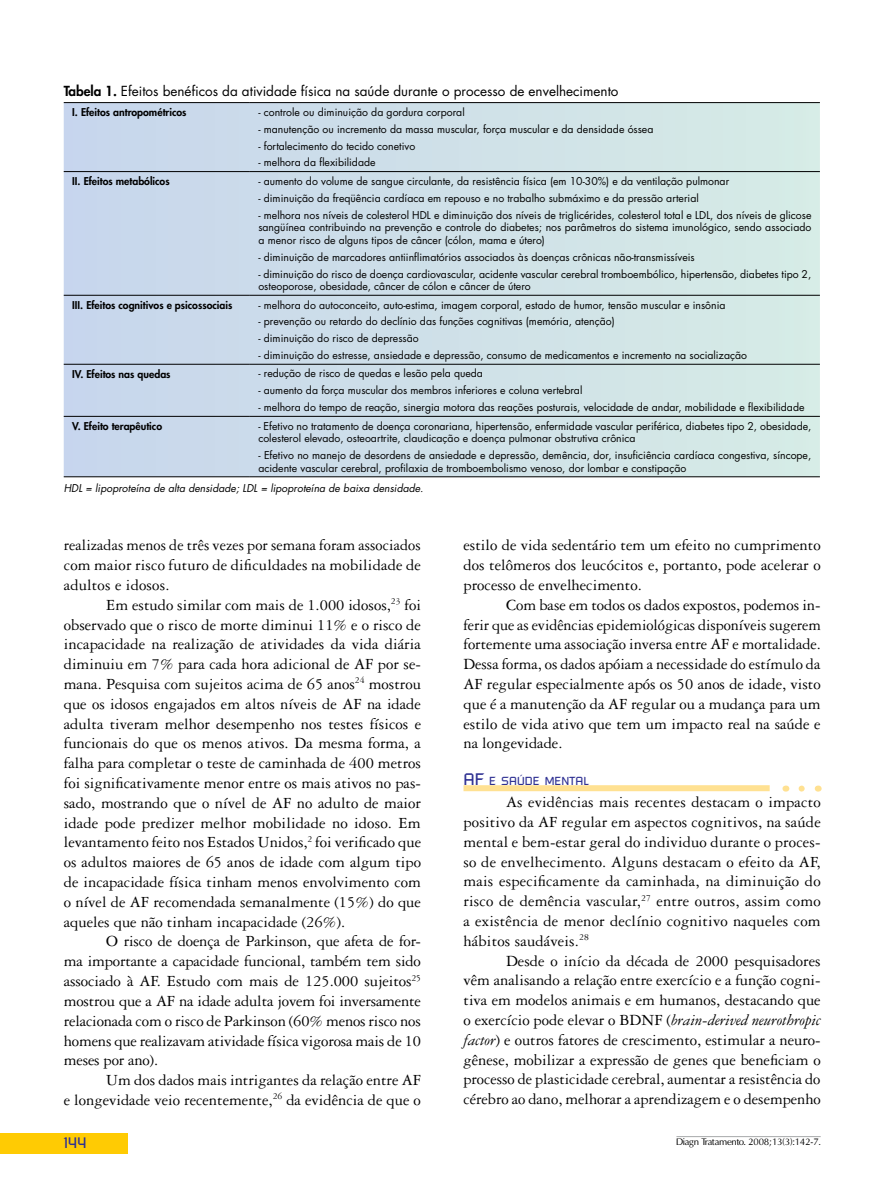
<style>
.page{position:relative;width:893px;height:1191px;background:#fff}
.page>*{position:absolute;margin:0;border:0;box-sizing:border-box;transform-origin:0 0}
.t1{font:16.5px/19.8px "Garamond Three";color:#000;text-align:justify}
.t2{font:15px "Russell Square";color:#2e3092}
.t3{font:13.5px "Futura";color:#000}
.t4{font:11.55px "Russell Square";color:#2e3092}
.t5{font:10.5px/12.6px "Futura";color:#000}
.t6{font:800 10.5px "Futura";color:#000}
.t7{font:italic 10.5px "Futura";color:#000}
.t8{font:9px "Omni";color:#000}
.s1{font-weight:800}
.s2{font-size:16.5px}
.s3{font-style:italic}
</style>
<div class="page">
<div style="left:0;top:1133px;width:128px;height:21px;background:#ffcb03"></div>
<hr style="left:676px;top:1136px;width:145px;height:1px;background:#a7a9ab">
<svg style="left:801px;top:785px;width:4px;height:6px"></svg>
<div style="left:463px;top:785px;width:307px;height:6px;background:#ffe192"></div>
<svg style="left:64px;top:103px;width:756px;height:373px;background:#cedfe8"></svg>
<hr style="left:64px;top:171px;width:186px;height:1px;background:#000">
<hr style="left:250px;top:171px;width:570px;height:1px;background:#000">
<hr style="left:64px;top:295px;width:186px;height:1px;background:#000">
<hr style="left:250px;top:295px;width:570px;height:1px;background:#000">
<hr style="left:64px;top:364px;width:186px;height:1px;background:#000">
<hr style="left:250px;top:364px;width:570px;height:1px;background:#000">
<hr style="left:64px;top:416px;width:186px;height:1px;background:#000">
<hr style="left:250px;top:416px;width:570px;height:1px;background:#000">
<hr style="left:64px;top:102px;width:186px;height:1px;background:#000">
<hr style="left:250px;top:102px;width:570px;height:1px;background:#000">
<hr style="left:64px;top:476px;width:186px;height:1px;background:#000">
<hr style="left:250px;top:476px;width:570px;height:1px;background:#000">
<p class="t3" style="left:64px;top:82px;width:556px"><span class="s1">Tabela 1.</span> Efeitos benéficos da atividade física na saúde durante o processo de envelhecimento</p>
<p class="t6" style="left:72px;top:105px;width:116px">I. Efeitos antropométricos</p>
<p class="t5" style="left:258px;top:106px;width:208px">- controle ou diminuição da gordura corporal</p>
<p class="t5" style="left:258px;top:123px;width:397px">- manutenção ou incremento da massa muscular, força muscular e da densidade óssea</p>
<p class="t5" style="left:258px;top:140px;width:158px">- fortalecimento do tecido conetivo</p>
<p class="t5" style="left:258px;top:156px;width:119px">- melhora da flexibilidade</p>
<p class="t6" style="left:72px;top:174px;width:99px">II. Efeitos metabólicos</p>
<p class="t5" style="left:258px;top:175px;width:472px">- aumento do volume de sangue circulante, da resistência física (em 10-30%) e da ventilação pulmonar</p>
<p class="t5" style="left:258px;top:192px;width:442px">- diminuição da freqüência cardíaca em repouso e no trabalho submáximo e da pressão arterial</p>
<p class="t5" style="left:258px;top:208px;width:555px;text-align:justify">- melhora nos níveis de colesterol HDL e diminuição dos níveis de triglicérides, colesterol total e LDL, dos níveis de glicose sangüínea contribuindo na prevenção e controle do diabetes; nos parâmetros do sistema imunológico, sendo associado a menor risco de alguns tipos de câncer (cólon, mama e útero)</p>
<p class="t5" style="left:258px;top:251px;width:438px">- diminuição de marcadores antiinflimatórios associados às doenças crônicas não-transmissíveis</p>
<p class="t5" style="left:258px;top:267px;width:554px">- diminuição do risco de doença cardiovascular, acidente vascular cerebral tromboembólico, hipertensão, diabetes tipo 2, osteoporose, obesidade, câncer de cólon e câncer de útero</p>
<p class="t6" style="left:72px;top:298px;width:162px">III. Efeitos cognitivos e psicossociais</p>
<p class="t5" style="left:258px;top:298px;width:469px">- melhora do autoconceito, auto-estima, imagem corporal, estado de humor, tensão muscular e insônia</p>
<p class="t5" style="left:258px;top:315px;width:358px">- prevenção ou retardo do declínio das funções cognitivas (memória, atenção)</p>
<p class="t5" style="left:258px;top:332px;width:162px">- diminuição do risco de depressão</p>
<p class="t5" style="left:258px;top:349px;width:490px">- diminuição do estresse, ansiedade e depressão, consumo de medicamentos e incremento na socialização</p>
<p class="t6" style="left:72px;top:367px;width:100px">IV. Efeitos nas quedas</p>
<p class="t5" style="left:258px;top:367px;width:226px">- redução de risco de quedas e lesão pela queda</p>
<p class="t5" style="left:258px;top:384px;width:325px">- aumento da força muscular dos membros inferiores e coluna vertebral</p>
<p class="t5" style="left:258px;top:401px;width:548px">- melhora do tempo de reação, sinergia motora das reações posturais, velocidade de andar, mobilidade e flexibilidade</p>
<p class="t6" style="left:72px;top:419px;width:91px">V. Efeito terapêutico</p>
<p class="t5" style="left:258px;top:419px;width:554px">- Efetivo no tratamento de doença coronariana, hipertensão, enfermidade vascular periférica, diabetes tipo 2, obesidade, colesterol elevado, osteoartrite, claudicação e doença pulmonar obstrutiva crônica</p>
<p class="t5" style="left:258px;top:449px;width:554px">- Efetivo no manejo de desordens de ansiedade e depressão, demência, dor, insuficiência cardíaca congestiva, síncope, acidente vascular cerebral, profilaxia de tromboembolismo venoso, dor lombar e constipação</p>
<p class="t7" style="left:64px;top:481px;width:361px">HDL = lipoproteína de alta densidade; LDL = lipoproteína de baixa densidade.</p>
<p class="t1" style="left:64px;top:535px;width:359px">realizadas menos de três vezes por semana foram associados com maior risco futuro de dificuldades na mobilidade de adultos e idosos.</p>
<p class="t1" style="left:64px;top:595px;width:359px;text-indent:43px">Em estudo similar com mais de 1.000 idosos,<sup>23</sup> foi observado que o risco de morte diminui 11% e o risco de incapacidade na realização de atividades da vida diária diminuiu em 7% para cada hora adicional de AF por se&shy;mana. Pesquisa com sujeitos acima de 65 anos<sup>24</sup> mostrou que os idosos engajados em altos níveis de AF na idade adulta tiveram melhor desempenho nos testes físicos e funcionais do que os menos ativos. Da mesma forma, a falha para completar o teste de caminhada de 400 metros foi significativamente menor entre os mais ativos no pas&shy;sado, mostrando que o nível de AF no adulto de maior idade pode predizer melhor mobilidade no idoso. Em levantamento feito nos Estados Unidos,<sup>2</sup> foi verificado que os adultos maiores de 65 anos de idade com algum tipo de incapacidade física tinham menos envolvimento com o nível de AF recomendada semanalmente (15%) do que aqueles que não tinham incapacidade (26%).</p>
<p class="t1" style="left:64px;top:931px;width:359px;text-indent:43px">O risco de doença de Parkinson, que afeta de for&shy;ma importante a capacidade funcional, também tem sido associado à AF. Estudo com mais de 125.000 sujeitos<sup>25 </sup>mostrou que a AF na idade adulta jovem foi inversamente relacionada com o risco de Parkinson (60% menos risco nos homens que realizavam atividade física vigorosa mais de 10 meses por ano).</p>
<p class="t1" style="left:64px;top:1070px;width:359px;text-align:right">Um dos dados mais intrigantes da relação entre AF<br>e longevidade veio recentemente,<sup>26</sup> da evidência de que o</p>
<p class="t1" style="left:463px;top:535px;width:359px">estilo de vida sedentário tem um efeito no cumprimento dos telômeros dos leucócitos e, portanto, pode acelerar o processo de envelhecimento.</p>
<p class="t1" style="left:463px;top:595px;width:359px;text-indent:43px">Com base em todos os dados expostos, podemos in&shy;ferir que as evidências epidemiológicas disponíveis sugerem fortemente uma associação inversa entre AF e mortalidade.<br>Dessa forma, os dados apóiam a necessidade do estímulo da AF regular especialmente após os 50 anos de idade, visto que é a manutenção da AF regular ou a mudança para um estilo de vida ativo que tem um impacto real na saúde e na longevidade.</p>
<p class="t4" style="left:463px;top:774px;width:127px"><span class="s2">AF</span> E SAÚDE MENTAL</p>
<p class="t1" style="left:463px;top:792px;width:359px;text-indent:43px">As evidências mais recentes destacam o impacto positivo da AF regular em aspectos cognitivos, na saúde mental e bem-estar geral do individuo durante o proces&shy;so de envelhecimento. Alguns destacam o efeito da AF, mais especificamente da caminhada, na diminuição do risco de demência vascular,<sup>27</sup> entre outros, assim como a existência de menor declínio cognitivo naqueles com hábitos saudáveis.<sup>28</sup></p>
<p class="t1" style="left:463px;top:950px;width:359px;text-indent:43px">Desde o início da década de 2000 pesquisadores vêm analisando a relação entre exercício e a função cogni&shy;tiva em modelos animais e em humanos, destacando que o exercício pode elevar o BDNF (<span class="s3">brain-derived neurothropic factor</span>) e outros fatores de crescimento, estimular a neuro&shy;gênese, mobilizar a expressão de genes que beneficiam o processo de plasticidade cerebral, aumentar a resistência do cérebro ao dano, melhorar a aprendizagem e o desempenho</p>
<p class="t2" style="left:64px;top:1134px;width:24px">144</p>
<p class="t8" style="left:676px;top:1135px;width:146px">Diagn Tratamento. 2008;13(3):142-7.</p>
</div>
